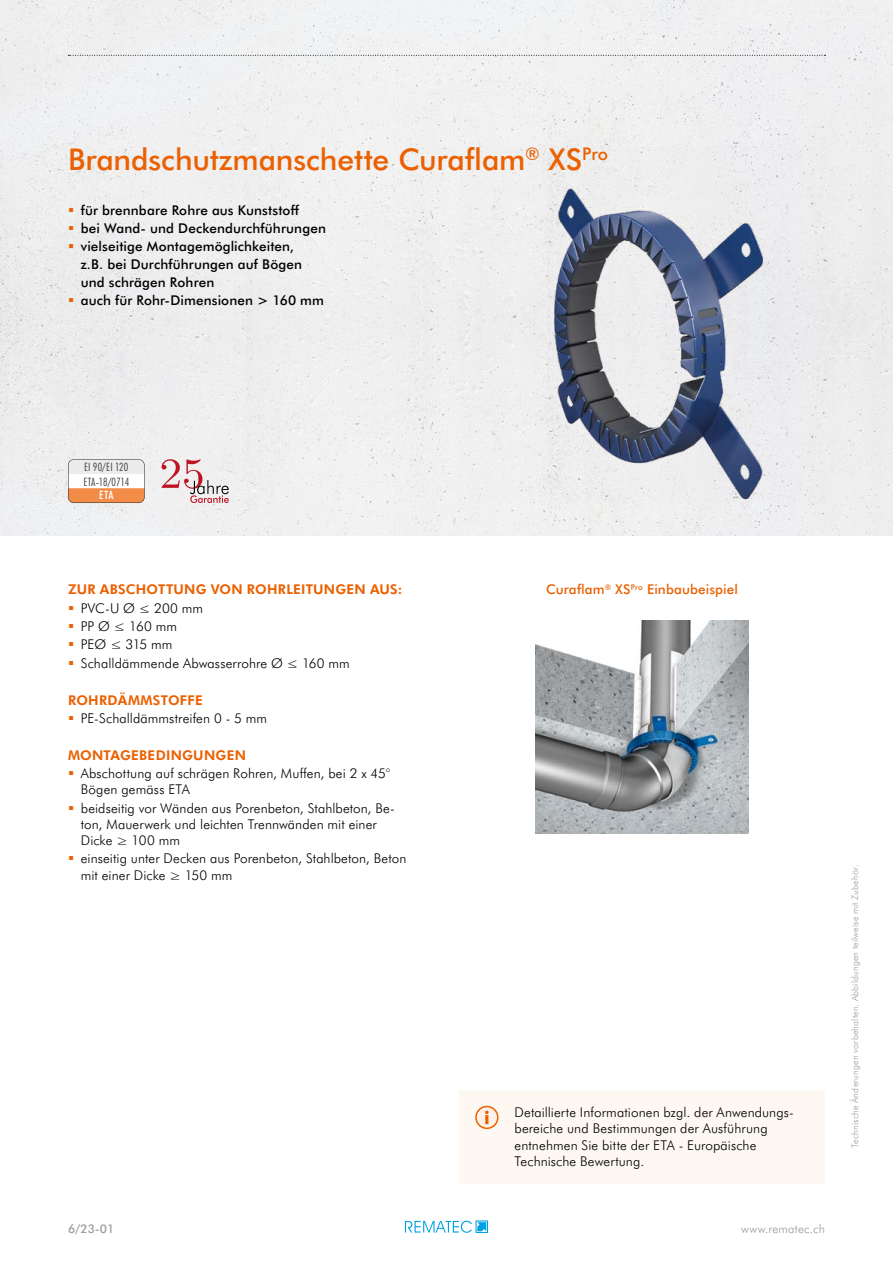
<style>
.page{position:relative;width:893px;height:1263px;background:#fff}
.page>*{position:absolute;margin:0;border:0;box-sizing:border-box;transform-origin:0 0}
.t1{font:500 30px "Futura BT";letter-spacing:-.005em;color:#eb6000}
.t2{font:300 13.5px/16.2px "Futura BT";letter-spacing:.005em;color:#000}
.t3{font:500 13.5px/18px "Futura BT";letter-spacing:.01em;color:#000}
.t4{font:700 13.5px "Futura BT";letter-spacing:.02em;color:#eb6000}
.t5{font:500 13.5px "Futura BT";letter-spacing:.01em;color:#eb6000}
.t6{font:300 12px "Futura BT";letter-spacing:.015em;color:#9c9c9d}
.t7{font:500 12px "Futura BT";color:#9c9c9d}
.t8{font:300 condensed 11.55px "Futura BT";letter-spacing:.005em;color:#3a3a39}
.t9{font:500 condensed 11.55px "Futura BT";color:#fff}
.t10{font:300 9px "Futura BT";letter-spacing:.02em;color:#9c9c9d}
</style>
<div class="page">
<div style="left:0;top:0;width:893px;height:535px;background:#efeff0"></div>
<svg style="left:405px;top:1220px;width:83px;height:13px"></svg>
<svg style="left:68px;top:55px;width:758px;height:1px"></svg>
<img style="left:536px;top:621px;width:212px;height:212px">
<img style="left:459px;top:146px;width:366px;height:357px">
<svg style="left:68px;top:459px;width:77px;height:44px"></svg>
<svg style="left:162px;top:459px;width:67px;height:44px"></svg>
<div style="left:459px;top:1090px;width:366px;height:93px;background:#fef8f3"></div>
<div style="left:476px;top:1106px;width:22px;height:22px;background:#fef1e7;border-radius:50%"></div>
<div style="left:475px;top:1106px;width:23px;height:23px;border:2px solid #eb6000;border-radius:50%"></div>
<svg style="left:485px;top:1110px;width:4px;height:14px"></svg>
<svg style="left:69px;top:208px;width:4px;height:4px"></svg>
<svg style="left:69px;top:226px;width:4px;height:4px"></svg>
<svg style="left:69px;top:244px;width:4px;height:4px"></svg>
<svg style="left:69px;top:298px;width:4px;height:4px"></svg>
<h1 class="t1" style="left:68px;top:138px;width:542px">Brandschutzmanschette Curaflam<sup>®</sup> XS<sup>Pro</sup></h1>
<p class="t3" style="left:81px;top:200px;width:247px">für brennbare Rohre aus Kunststoff<br>bei Wand- und Deckendurchführungen vielseitige Montagemöglichkeiten,<br>z.B. bei Durchführungen auf Bögen und schrägen Rohren<br>auch für Rohr-Dimensionen &gt; 160 mm</p>
<p class="t8" style="left:84px;top:459px;width:46px">EI 90/EI 120</p>
<p class="t9" style="left:99px;top:487px;width:16px">ETA</p>
<p class="t8" style="left:83px;top:474px;width:47px">ETA-18/0714</p>
<p class="t4" style="left:68px;top:580px;width:336px">ZUR ABSCHOTTUNG VON ROHRLEITUNGEN AUS:</p>
<p class="t2" style="left:81px;top:598px;width:271px;line-height:18.3px">PVC-U Ø ≤ 200 mm<br>PP Ø ≤ 160 mm<br>PEØ ≤ 315 mm<br>Schalldämmende Abwasserrohre Ø ≤ 160 mm</p>
<p class="t4" style="left:68px;top:690px;width:136px">ROHRDÄMMSTOFFE</p>
<p class="t2" style="left:81px;top:709px;width:188px">PE-Schalldämmstreifen 0 - 5 mm</p>
<p class="t4" style="left:68px;top:745px;width:179px">MONTAGEBEDINGUNGEN</p>
<p class="t2" style="left:81px;top:765px;width:311px">Abschottung auf schrägen Rohren, Muffen, bei 2 x 45°<br>Bögen gemäss ETA</p>
<p class="t2" style="left:81px;top:799px;width:316px">beidseitig vor Wänden aus Porenbeton, Stahlbeton, Be&shy;ton, Mauerwerk und leichten Trennwänden mit einer<br>Dicke ≥ 100 mm</p>
<p class="t2" style="left:81px;top:850px;width:327px">einseitig unter Decken aus Porenbeton, Stahlbeton, Beton mit einer Dicke ≥ 150 mm</p>
<p class="t7" style="left:68px;top:1220px;width:48px">6/23-01</p>
<p class="t5" style="left:546px;top:580px;width:193px">Curaflam<sup>®</sup> XS<sup>Pro</sup> Einbaubeispiel</p>
<p class="t2" style="left:514px;top:1104px;width:281px">Detaillierte Informationen bzgl. der Anwendungs&shy;bereiche und Bestimmungen der Ausführung entnehmen Sie bitte der ETA - Europäische Technische Bewertung.</p>
<p class="t6" style="left:741px;top:1221px;width:85px">www.rematec.ch</p>
<p class="t10" style="left:849px;top:1148px;width:285px;rotate:-90deg">Technische Änderungen vorbehalten. Abbildungen teilweise mit Zubehör.</p>
</div>
